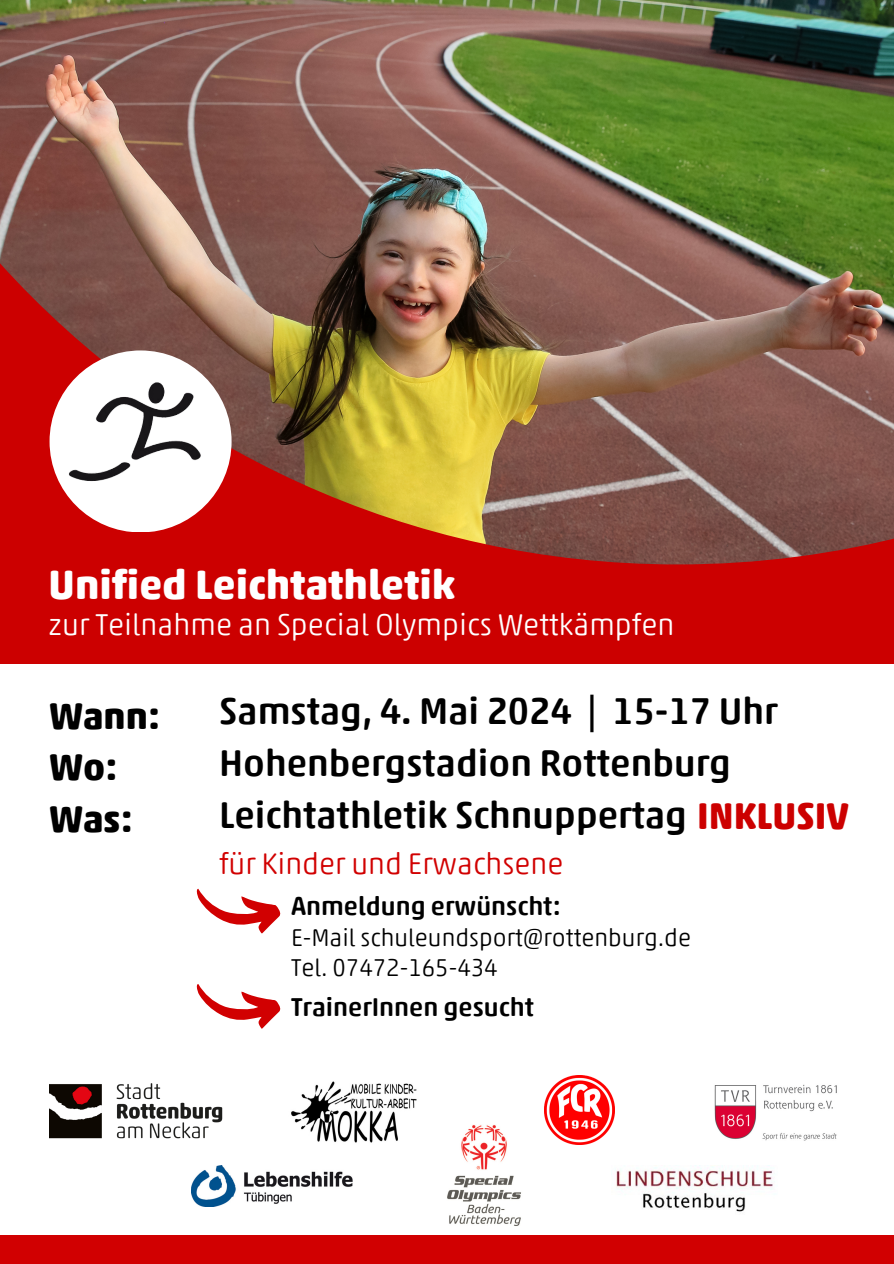
<style>
.page{position:relative;width:894px;height:1264px;background:#fff}
.page>*{position:absolute;margin:0;border:0;box-sizing:border-box;transform-origin:0 0}
.t1{font:700 41.25px "Akko Rounded Pro";color:#fff}
.t2{font:500 37.5px/51.8px "Akko Rounded Pro";color:#000}
.t3{font:700 37.5px/51.8px "Akko Rounded Pro";color:#000}
.t4{font:300 30.15px "Akko Rounded Pro";color:#fff}
.t5{font:300 30px "Akko Rounded Pro";color:#d10001}
.t6{font:500 25.95px "Akko Rounded Pro";color:#000}
.t7{font:300 24.45px "Akko Rounded Pro";color:#000}
.s1{font-weight:700;color:#c00}
</style>
<div class="page">
<img style="left:50px;top:1083px;width:173px;height:56px">
<img style="left:291px;top:1081px;width:126px;height:62px">
<img style="left:714px;top:1084px;width:123px;height:57px">
<img style="left:192px;top:1165px;width:160px;height:41px">
<img style="left:616px;top:1165px;width:159px;height:47px">
<img style="left:544px;top:1075px;width:70px;height:69px">
<img style="left:447px;top:1125px;width:74px;height:101px">
<div style="left:0;top:130px;width:893px;height:533px;background:#c00"></div>
<img style="left:0;top:0;width:893px;height:564px">
<div style="left:50px;top:350px;width:181px;height:182px;background:#fff;border-radius:50%"></div>
<img style="left:50px;top:355px;width:191px;height:161px">
<svg style="left:196px;top:888px;width:85px;height:46px"></svg>
<div style="left:0;top:1235px;width:893px;height:28px;background:#d10001"></div>
<svg style="left:196px;top:984px;width:85px;height:45px"></svg>
<p class="t1" style="left:49px;top:568px;width:408px">Unified Leichtathletik</p>
<p class="t4" style="left:49px;top:612px;width:627px">zur Teilnahme an Special Olympics Wettkämpfen</p>
<h5 class="t3" style="left:50px;top:693px;width:113px">Wann:<br>Wo:<br>Was:</h5>
<p class="t2" style="left:219px;top:689px;width:631px">Samstag, 4. Mai 2024 | 15-17 Uhr<br>Hohenbergstadion Rottenburg<br>Leichtathletik Schnuppertag <span class="s1">INKLUSIV</span></p>
<p class="t5" style="left:219px;top:851px;width:346px">für Kinder und Erwachsene</p>
<p class="t6" style="left:291px;top:895px;width:272px">Anmeldung erwünscht:</p>
<p class="t7" style="left:291px;top:927px;width:401px">E-Mail schuleundsport@rottenburg.de</p>
<p class="t7" style="left:291px;top:957px;width:208px">Tel. 07472-165-434</p>
<p class="t6" style="left:291px;top:996px;width:244px">TrainerInnen gesucht</p>
</div>
